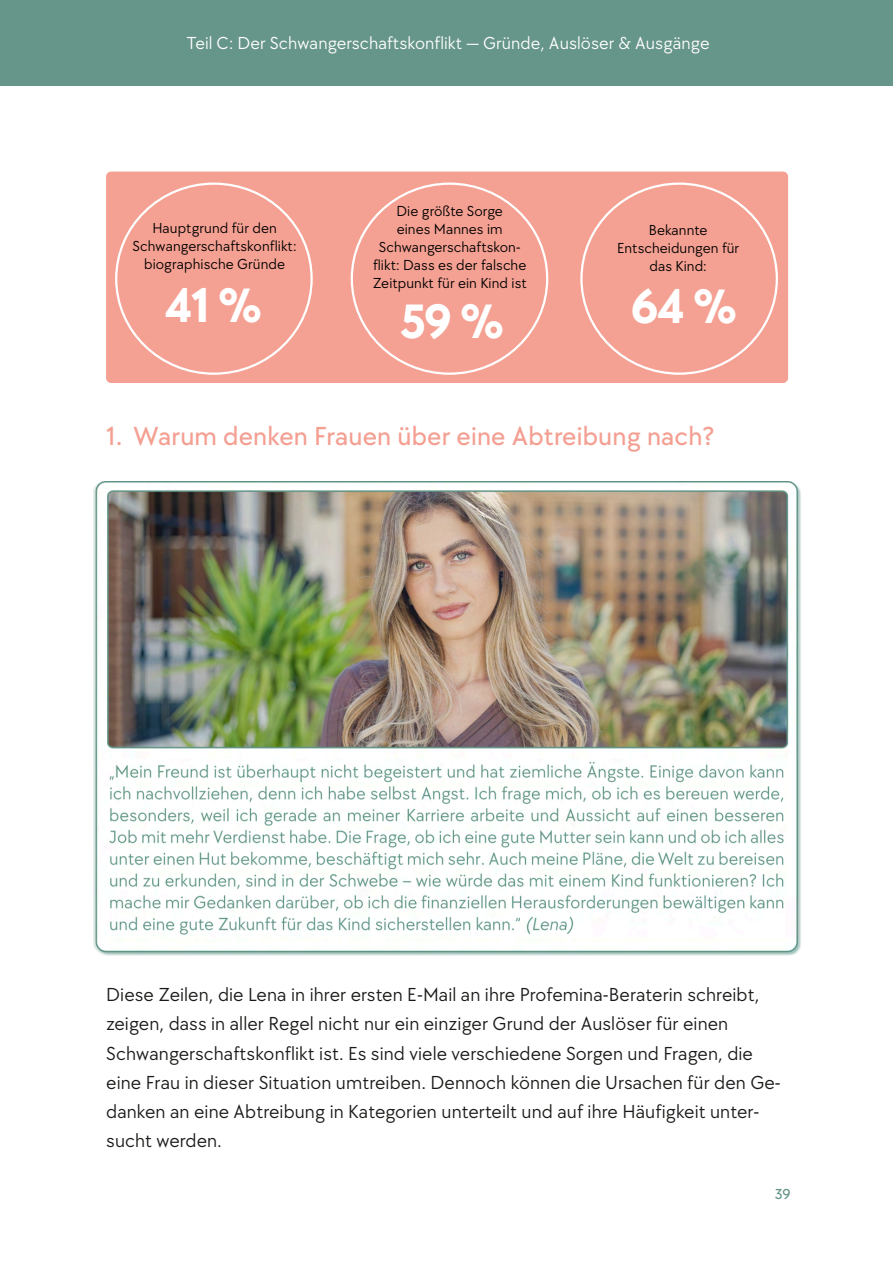
<style>
.page{position:relative;width:893px;height:1263px;background:#fff}
.page>*{position:absolute;margin:0;border:0;box-sizing:border-box;transform-origin:0 0}
.t1{font:700 49.95px "TT Chocolates Trl";color:#fff;scale:.96 1}
.t2{font:500 27px "TT Chocolates";letter-spacing:.005em;color:#f49f92}
.t3{font:19.5px "TT Chocolates";letter-spacing:.005em;color:#1a1a18}
.t4{font:18px "TT Chocolates";letter-spacing:.005em;color:#fff}
.t5{font:15px "TT Chocolates";letter-spacing:.005em;color:#000}
.t6{font:500 15px "TT Chocolates";color:#669589}
</style>
<div class="page">
<div style="left:0;top:0;width:893px;height:86px;background:#669589"></div>
<div style="left:106px;top:172px;width:682px;height:211px;background:#f4a092;border-radius:5px"></div>
<img style="left:94px;top:482px;width:707px;height:474px">
<p class="t4" style="left:186px;top:33px;width:525px">Teil C: Der Schwangerschaftskonflikt — Gründe, Auslöser &amp; Ausgänge</p>
<p class="t5" style="left:152px;top:219px;width:126px">Hauptgrund für den</p>
<p class="t5" style="left:133px;top:237px;width:166px">Schwangerschaftskonflikt:</p>
<p class="t5" style="left:144px;top:255px;width:142px">biographische Gründe</p>
<p class="t1" style="left:165px;top:279px;width:102px">41 %</p>
<p class="t5" style="left:396px;top:202px;width:108px">Die größte Sorge</p>
<p class="t5" style="left:397px;top:220px;width:108px">eines Mannes im</p>
<p class="t5" style="left:379px;top:238px;width:143px">Schwangerschaftskon-</p>
<p class="t5" style="left:373px;top:256px;width:155px">flikt: Dass es der falsche</p>
<p class="t5" style="left:373px;top:274px;width:156px">Zeitpunkt für ein Kind ist</p>
<p class="t1" style="left:400px;top:295px;width:109px">59 %</p>
<p class="t5" style="left:649px;top:222px;width:60px">Bekannte</p>
<p class="t5" style="left:617px;top:240px;width:124px">Entscheidungen für</p>
<p class="t5" style="left:650px;top:258px;width:59px">das Kind:</p>
<p class="t1" style="left:631px;top:281px;width:111px">64 %</p>
<p class="t2" style="left:106px;top:421px;width:610px">1. Warum denken Frauen über eine Abtreibung nach?</p>
<p class="t3" style="left:106px;top:983px;width:655px">Diese Zeilen, die Lena in ihrer ersten E-Mail an ihre Profemina-Beraterin schreibt,</p>
<p class="t3" style="left:106px;top:1013px;width:623px">zeigen, dass in aller Regel nicht nur ein einziger Grund der Auslöser für einen</p>
<p class="t3" style="left:106px;top:1042px;width:648px">Schwangerschaftskonflikt ist. Es sind viele verschiedene Sorgen und Fragen, die</p>
<p class="t3" style="left:106px;top:1071px;width:676px">eine Frau in dieser Situation umtreiben. Dennoch können die Ursachen für den Ge-</p>
<p class="t3" style="left:106px;top:1100px;width:655px">danken an eine Abtreibung in Kategorien unterteilt und auf ihre Häufigkeit unter-</p>
<p class="t3" style="left:106px;top:1130px;width:117px">sucht werden.</p>
<p class="t6" style="left:775px;top:1186px;width:17px">39</p>
</div>
